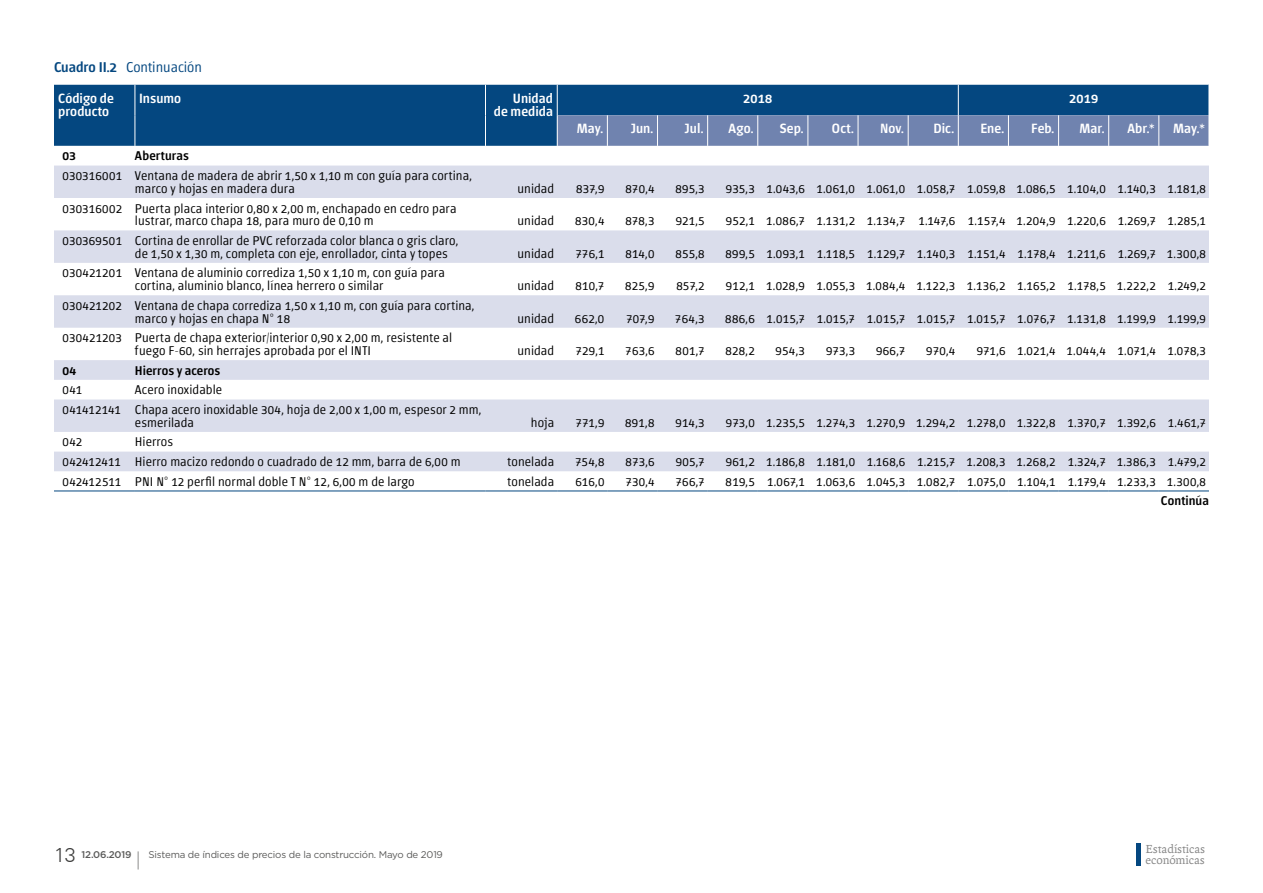
<style>
.page{position:relative;width:1263px;height:893px;background:#fff}
.page>*{position:absolute;margin:0;border:0;box-sizing:border-box;transform-origin:0 0}
.t1{font:300 19.5px "Zurich BT";color:#3c3c3b}
.t2{font:19.5px "Gotham";color:#5a5a59;scale:.5 1}
.t3{font:300 14.25px "Chaco";color:#044780}
.t4{font:500 13.5px/13.5px "Chaco";letter-spacing:.005em;color:#fff}
.t5{font:300 12.75px/12.8px "Chaco";letter-spacing:.015em;color:#000}
.t6{font:500 12.75px "Chaco";letter-spacing:.01em;color:#000}
.t7{font:12.6px "Andralis ND Os F";color:#878787}
.t8{font:9.75px "Gotham";letter-spacing:-.02em;color:#5a5a59}
.t9{font:500 9.75px "Gotham";letter-spacing:-.02em;color:#5a5a59}
.s1{font-weight:500}
</style>
<div class="page">
<div style="left:1136px;top:843px;width:5px;height:23px;background:#044780"></div>
<div style="left:54px;top:85px;width:1154px;height:61px;background:#044780"></div>
<svg style="left:558px;top:115px;width:650px;height:31px;background:#7284b0"></svg>
<svg style="left:54px;top:165px;width:1155px;height:326px"></svg>
<svg style="left:54px;top:166px;width:1155px;height:305px;fill:#daddeb"></svg>
<hr style="left:607px;top:115px;width:1px;height:31px;background:#fff">
<hr style="left:657px;top:115px;width:1px;height:31px;background:#fff">
<hr style="left:707px;top:115px;width:1px;height:31px;background:#fff">
<hr style="left:757px;top:115px;width:1px;height:31px;background:#fff">
<hr style="left:807px;top:115px;width:1px;height:31px;background:#fff">
<hr style="left:858px;top:115px;width:1px;height:31px;background:#fff">
<hr style="left:958px;top:115px;width:1px;height:31px;background:#fff">
<hr style="left:1008px;top:115px;width:1px;height:31px;background:#fff">
<hr style="left:1058px;top:115px;width:1px;height:31px;background:#fff">
<hr style="left:1108px;top:115px;width:1px;height:31px;background:#fff">
<hr style="left:1158px;top:115px;width:1px;height:31px;background:#fff">
<hr style="left:54px;top:491px;width:81px;height:1px;background:#044780">
<hr style="left:135px;top:491px;width:350px;height:1px;background:#044780">
<hr style="left:485px;top:491px;width:72px;height:1px;background:#044780">
<hr style="left:557px;top:491px;width:50px;height:1px;background:#044780">
<hr style="left:607px;top:491px;width:50px;height:1px;background:#044780">
<hr style="left:657px;top:491px;width:51px;height:1px;background:#044780">
<hr style="left:708px;top:491px;width:50px;height:1px;background:#044780">
<hr style="left:758px;top:491px;width:50px;height:1px;background:#044780">
<hr style="left:808px;top:491px;width:50px;height:1px;background:#044780">
<hr style="left:858px;top:491px;width:50px;height:1px;background:#044780">
<hr style="left:908px;top:491px;width:50px;height:1px;background:#044780">
<hr style="left:958px;top:491px;width:50px;height:1px;background:#044780">
<hr style="left:1008px;top:491px;width:50px;height:1px;background:#044780">
<hr style="left:1058px;top:491px;width:51px;height:1px;background:#044780">
<hr style="left:1109px;top:491px;width:50px;height:1px;background:#044780">
<hr style="left:1159px;top:491px;width:50px;height:1px;background:#044780">
<hr style="left:557px;top:115px;width:1px;height:31px;background:#fff">
<hr style="left:908px;top:115px;width:1px;height:31px;background:#fff">
<hr style="left:135px;top:85px;width:1px;height:30px;background:#fff">
<hr style="left:135px;top:115px;width:1px;height:31px;background:#fff">
<hr style="left:958px;top:85px;width:1px;height:30px;background:#fff">
<hr style="left:557px;top:85px;width:1px;height:30px;background:#fff">
<hr style="left:485px;top:85px;width:1px;height:30px;background:#fff">
<hr style="left:485px;top:115px;width:1px;height:31px;background:#fff">
<p class="t3" style="left:54px;top:61px;width:149px"><span class="s1">Cuadro II.2</span> Continuación</p>
<p class="t4" style="left:58px;top:92px;width:57px">Código de producto</p>
<p class="t4" style="left:139px;top:92px;width:44px">Insumo</p>
<p class="t4" style="left:494px;top:92px;width:61px;text-align:right">Unidad<br>de medida</p>
<p class="t4" style="left:743px;top:92px;width:30px">2018</p>
<p class="t4" style="left:1069px;top:92px;width:30px">2019</p>
<p class="t4" style="left:577px;top:122px;width:28px">May.</p>
<p class="t4" style="left:631px;top:122px;width:24px">Jun.</p>
<p class="t4" style="left:685px;top:122px;width:20px">Jul.</p>
<p class="t4" style="left:729px;top:122px;width:26px">Ago.</p>
<p class="t4" style="left:780px;top:122px;width:25px">Sep.</p>
<p class="t4" style="left:832px;top:122px;width:23px">Oct.</p>
<p class="t4" style="left:880px;top:122px;width:25px">Nov.</p>
<p class="t4" style="left:933px;top:122px;width:22px">Dic.</p>
<p class="t4" style="left:980px;top:122px;width:25px">Ene.</p>
<p class="t4" style="left:1031px;top:122px;width:25px">Feb.</p>
<p class="t4" style="left:1079px;top:122px;width:27px">Mar.</p>
<p class="t4" style="left:1127px;top:122px;width:29px">Abr.*</p>
<p class="t4" style="left:1173px;top:122px;width:33px">May.*</p>
<p class="t6" style="left:63px;top:150px;width:15px">03</p>
<p class="t6" style="left:135px;top:150px;width:55px">Aberturas</p>
<p class="t5" style="left:135px;top:170px;width:339px;text-indent:-72px">030316001 Ventana de madera de abrir 1,50 x 1,10 m con guía para cortina, marco y hojas en madera dura</p>
<p class="t5" style="left:518px;top:183px;width:38px">unidad</p>
<p class="t5" style="left:576px;top:183px;width:30px">837,9</p>
<p class="t5" style="left:625px;top:183px;width:31px">870,4</p>
<p class="t5" style="left:675px;top:183px;width:31px">895,3</p>
<p class="t5" style="left:726px;top:183px;width:482px">935,3 1.043,6 1.061,0 1.061,0 1.058,7 1.059,8 1.086,5 1.104,0 1.140,3 1.181,8</p>
<p class="t5" style="left:135px;top:202px;width:323px;text-indent:-72px">030316002 Puerta placa interior 0,80 x 2,00 m, enchapado en cedro para lustrar, marco chapa 18, para muro de 0,10 m</p>
<p class="t5" style="left:135px;top:235px;width:325px;text-indent:-72px">030369501 Cortina de enrollar de PVC reforzada color blanca o gris claro, de 1,50 x 1,30 m, completa con eje, enrollador, cinta y topes</p>
<p class="t5" style="left:135px;top:267px;width:312px;text-indent:-72px">030421201 Ventana de aluminio corrediza 1,50 x 1,10 m, con guía para cortina, aluminio blanco, línea herrero o similar</p>
<p class="t5" style="left:135px;top:300px;width:341px;text-indent:-72px">030421202 Ventana de chapa corrediza 1,50 x 1,10 m, con guía para cortina, marco y hojas en chapa N° 18</p>
<p class="t5" style="left:135px;top:332px;width:319px;text-indent:-72px">030421203 Puerta de chapa exterior/interior 0,90 x 2,00 m, resistente al fuego F-60, sin herrajes aprobada por el INTI</p>
<p class="t5" style="left:518px;top:215px;width:38px">unidad</p>
<p class="t5" style="left:575px;top:215px;width:31px">830,4</p>
<p class="t5" style="left:625px;top:215px;width:31px">878,3</p>
<p class="t5" style="left:676px;top:215px;width:30px">921,5</p>
<p class="t5" style="left:726px;top:215px;width:481px">952,1 1.086,7 1.131,2 1.134,7 1.147,6 1.157,4 1.204,9 1.220,6 1.269,7 1.285,1</p>
<p class="t5" style="left:518px;top:248px;width:38px">unidad</p>
<p class="t5" style="left:575px;top:248px;width:30px">776,1</p>
<p class="t5" style="left:625px;top:248px;width:30px">814,0</p>
<p class="t5" style="left:676px;top:248px;width:31px">855,8</p>
<p class="t5" style="left:725px;top:248px;width:482px">899,5 1.093,1 1.118,5 1.129,7 1.140,3 1.151,4 1.178,4 1.211,6 1.269,7 1.300,8</p>
<p class="t5" style="left:518px;top:280px;width:38px">unidad</p>
<p class="t5" style="left:576px;top:280px;width:30px">810,7</p>
<p class="t5" style="left:625px;top:280px;width:31px">825,9</p>
<p class="t5" style="left:676px;top:280px;width:30px">857,2</p>
<p class="t5" style="left:726px;top:280px;width:482px">912,1 1.028,9 1.055,3 1.084,4 1.122,3 1.136,2 1.165,2 1.178,5 1.222,2 1.249,2</p>
<p class="t5" style="left:518px;top:312px;width:38px">unidad</p>
<p class="t5" style="left:575px;top:312px;width:31px">662,0</p>
<p class="t5" style="left:626px;top:312px;width:30px">707,9</p>
<p class="t5" style="left:675px;top:312px;width:31px">764,3</p>
<p class="t5" style="left:725px;top:312px;width:482px">886,6 1.015,7 1.015,7 1.015,7 1.015,7 1.015,7 1.076,7 1.131,8 1.199,9 1.199,9</p>
<p class="t5" style="left:518px;top:345px;width:38px">unidad</p>
<p class="t5" style="left:576px;top:345px;width:30px">729,1</p>
<p class="t5" style="left:625px;top:345px;width:31px">763,6</p>
<p class="t5" style="left:676px;top:345px;width:31px">801,7</p>
<p class="t5" style="left:725px;top:345px;width:31px">828,2</p>
<p class="t5" style="left:776px;top:345px;width:31px">954,3</p>
<p class="t5" style="left:826px;top:345px;width:30px">973,3</p>
<p class="t5" style="left:876px;top:345px;width:31px">966,7</p>
<p class="t5" style="left:926px;top:345px;width:31px">970,4</p>
<p class="t5" style="left:977px;top:345px;width:231px">971,6 1.021,4 1.044,4 1.071,4 1.078,3</p>
<p class="t6" style="left:63px;top:364px;width:15px">04</p>
<p class="t6" style="left:135px;top:364px;width:87px">Hierros y aceros</p>
<p class="t5" style="left:63px;top:384px;width:21px">041</p>
<p class="t5" style="left:63px;top:381px;width:420px;line-height:19.6px;text-indent:72px">Acero inoxidable<br>041412141 Chapa acero inoxidable 304, hoja de 2,00 x 1,00 m, espesor 2 mm,</p>
<p class="t5" style="left:135px;top:417px;width:61px">esmerilada</p>
<p class="t5" style="left:531px;top:417px;width:25px">hoja</p>
<p class="t5" style="left:575px;top:417px;width:30px">771,9</p>
<p class="t5" style="left:625px;top:417px;width:31px">891,8</p>
<p class="t5" style="left:676px;top:417px;width:31px">914,3</p>
<p class="t5" style="left:726px;top:417px;width:482px">973,0 1.235,5 1.274,3 1.270,9 1.294,2 1.278,0 1.322,8 1.370,7 1.392,6 1.461,7</p>
<p class="t5" style="left:63px;top:436px;width:21px">042</p>
<p class="t5" style="left:63px;top:433px;width:400px;line-height:19.6px;text-indent:72px">Hierros<br>042412411 Hierro macizo redondo o cuadrado de 12 mm, barra de 6,00 m</p>
<p class="t5" style="left:508px;top:456px;width:48px">tonelada</p>
<p class="t5" style="left:575px;top:456px;width:31px">754,8</p>
<p class="t5" style="left:626px;top:456px;width:30px">873,6</p>
<p class="t5" style="left:676px;top:456px;width:30px">905,7</p>
<p class="t5" style="left:726px;top:456px;width:482px">961,2 1.186,8 1.181,0 1.168,6 1.215,7 1.208,3 1.268,2 1.324,7 1.386,3 1.479,2</p>
<p class="t5" style="left:63px;top:476px;width:354px">042412511 PNI N° 12 perfil normal doble T N° 12, 6,00 m de largo</p>
<p class="t5" style="left:508px;top:476px;width:48px">tonelada</p>
<p class="t5" style="left:575px;top:476px;width:30px">616,0</p>
<p class="t5" style="left:625px;top:476px;width:31px">730,4</p>
<p class="t5" style="left:675px;top:476px;width:31px">766,7</p>
<p class="t5" style="left:726px;top:476px;width:482px">819,5 1.067,1 1.063,6 1.045,3 1.082,7 1.075,0 1.104,1 1.179,4 1.233,3 1.300,8</p>
<p class="t6" style="left:1161px;top:495px;width:49px">Continúa</p>
<p class="t7" style="left:1145px;top:842px;width:61px">Estadísticas</p>
<h1 class="t1" style="left:54px;top:843px;width:23px">13</h1>
<p class="t7" style="left:1145px;top:853px;width:61px">económicas</p>
<p class="t8" style="left:148px;top:848px;width:296px">Sistema de índices de precios de la construcción. Mayo de 2019</p>
<p class="t9" style="left:82px;top:848px;width:51px">12.06.2019</p>
<h1 class="t2" style="left:137px;top:847px;width:7px">|</h1>
</div>
